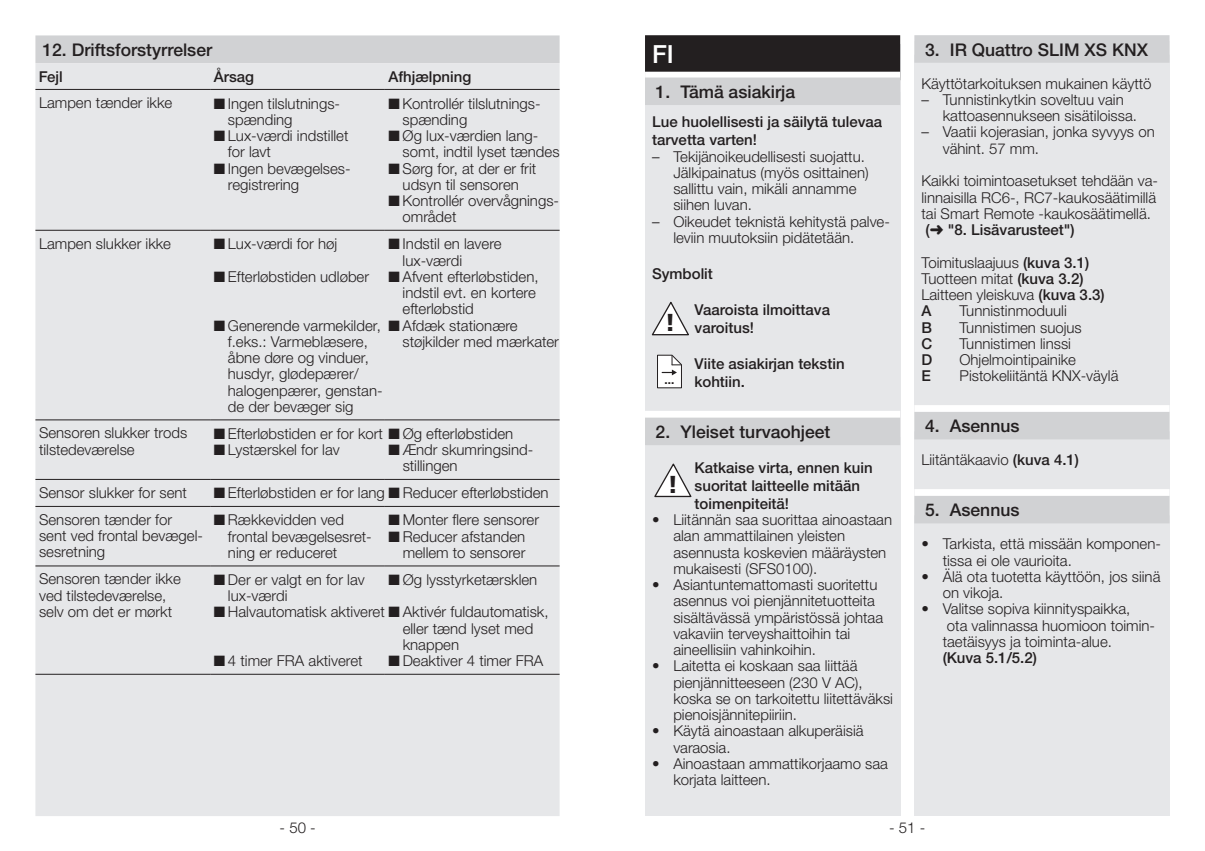
<style>
.page{position:relative;width:1205px;height:851px;background:#fff}
.page>*{position:absolute;margin:0;border:0;box-sizing:border-box;transform-origin:0 0}
.t1{font:500 25px "Helvetica Neue LT Pro";color:#fff}
.t2{font:900 24.5px "Frutiger LT Com";color:#231f20}
.t3{font:500 17.5px "Helvetica Neue LTW1 G";color:#231f20}
.t4{font:500 17.5px "Helvetica Neue LT Pro";color:#231f20}
.t5{font:300 15px/16.2px "Helvetica Neue LTW1 G";color:#231f20}
.t6{font:500 15px/18px "Helvetica Neue LTW1 G";color:#231f20}
.t7{font:700 11.75px "Helvetica Neue LT Pro";color:#231f20}
.s1{font-family:"Frutiger LT Com";font-stretch:condensed}
.s2{font-weight:500}
</style>
<div class="page">
<div style="left:645px;top:44px;width:255px;height:771px;background:#e6e7e9"></div>
<div style="left:645px;top:35px;width:255px;height:45px;background:#231f20"></div>
<div style="left:645px;top:72px;width:255px;height:20px;background:#fff"></div>
<div style="left:645px;top:77px;width:255px;height:28px;background:#d1d2d4"></div>
<div style="left:645px;top:411px;width:255px;height:26px;background:#fff"></div>
<div style="left:645px;top:417px;width:255px;height:28px;background:#d1d2d4"></div>
<svg style="left:654px;top:463px;width:37px;height:34px"></svg>
<div style="left:914px;top:41px;width:255px;height:774px;background:#e6e7e9"></div>
<div style="left:914px;top:35px;width:255px;height:28px;background:#d1d2d4"></div>
<div style="left:914px;top:405px;width:255px;height:26px;background:#fff"></div>
<div style="left:914px;top:412px;width:255px;height:27px;background:#d1d2d4"></div>
<div style="left:914px;top:489px;width:255px;height:26px;background:#fff"></div>
<div style="left:914px;top:496px;width:255px;height:27px;background:#d1d2d4"></div>
<svg style="left:657px;top:355px;width:25px;height:33px"></svg>
<svg style="left:652px;top:302px;width:37px;height:34px"></svg>
<div style="left:35px;top:35px;width:524px;height:28px;background:#d1d2d4"></div>
<div style="left:35px;top:63px;width:524px;height:753px;background:#e6e7e9"></div>
<hr style="left:35px;top:89px;width:175px;height:1px;background:#231f20">
<hr style="left:210px;top:89px;width:175px;height:1px;background:#231f20">
<hr style="left:385px;top:89px;width:174px;height:1px;background:#231f20">
<hr style="left:35px;top:230px;width:175px;height:1px;background:#231f20">
<hr style="left:210px;top:230px;width:175px;height:1px;background:#231f20">
<hr style="left:385px;top:230px;width:174px;height:1px;background:#231f20">
<hr style="left:35px;top:419px;width:175px;height:1px;background:#231f20">
<hr style="left:210px;top:419px;width:175px;height:1px;background:#231f20">
<hr style="left:385px;top:419px;width:174px;height:1px;background:#231f20">
<hr style="left:35px;top:479px;width:175px;height:1px;background:#231f20">
<hr style="left:210px;top:479px;width:175px;height:1px;background:#231f20">
<hr style="left:385px;top:479px;width:174px;height:1px;background:#231f20">
<hr style="left:35px;top:506px;width:175px;height:1px;background:#231f20">
<hr style="left:210px;top:506px;width:175px;height:1px;background:#231f20">
<hr style="left:385px;top:506px;width:174px;height:1px;background:#231f20">
<hr style="left:35px;top:565px;width:175px;height:1px;background:#231f20">
<hr style="left:210px;top:565px;width:175px;height:1px;background:#231f20">
<hr style="left:385px;top:565px;width:174px;height:1px;background:#231f20">
<hr style="left:35px;top:673px;width:175px;height:1px;background:#231f20">
<hr style="left:210px;top:673px;width:175px;height:1px;background:#231f20">
<hr style="left:385px;top:673px;width:174px;height:1px;background:#231f20">
<p class="t3" style="left:43px;top:39px;width:171px">12. Driftsforstyrrelser</p>
<p class="t6" style="left:39px;top:67px;width:25px">Fejl</p>
<p class="t6" style="left:214px;top:67px;width:42px">Årsag</p>
<p class="t6" style="left:388px;top:67px;width:84px">Afhjælpning</p>
<p class="t5" style="left:39px;top:94px;width:135px">Lampen tænder ikke</p>
<p class="t5" style="left:228px;top:95px;width:114px;text-indent:-14px">■ Ingen tilslutnings&shy;spænding</p>
<p class="t5" style="left:228px;top:128px;width:122px;text-indent:-14px">■ Lux-værdi indstillet for lavt</p>
<p class="t5" style="left:228px;top:160px;width:124px;text-indent:-14px">■ Ingen bevægelses&shy;registrering</p>
<p class="t5" style="left:403px;top:95px;width:139px;text-indent:-14px">■ Kontrollér tilslutnings&shy;spænding</p>
<p class="t5" style="left:403px;top:128px;width:158px;text-indent:-14px">■ Øg lux-værdien lang&shy;somt, indtil lyset tændes</p>
<p class="t5" style="left:388px;top:160px;width:149px;text-align:center">■ Sørg for, at der er frit udsyn til sensoren</p>
<p class="t5" style="left:403px;top:192px;width:158px;text-indent:-14px">■ Kontrollér overvågnings&shy;området</p>
<p class="t5" style="left:39px;top:235px;width:134px">Lampen slukker ikke</p>
<p class="t5" style="left:214px;top:236px;width:125px">■ Lux-værdi for høj</p>
<p class="t5" style="left:214px;top:268px;width:157px">■ Efterløbstiden udløber</p>
<p class="t5" style="left:228px;top:317px;width:156px;text-indent:-14px">■ Generende varmekilder, f.eks.: Varmeblæsere, åbne døre og vinduer, husdyr, glødepærer/ halogenpærer, genstan&shy;de der bevæger sig</p>
<p class="t5" style="left:403px;top:236px;width:101px;text-indent:-14px">■ Indstil en lavere lux-værdi</p>
<p class="t5" style="left:403px;top:268px;width:137px;text-indent:-14px">■ Afvent efterløbstiden, indstil evt. en kortere efterløbstid</p>
<p class="t5" style="left:403px;top:317px;width:158px;text-indent:-14px">■ Afdæk stationære støjkilder med mærkater</p>
<p class="t5" style="left:39px;top:424px;width:150px">Sensoren slukker trods tilstedeværelse</p>
<p class="t5" style="left:214px;top:425px;width:301px">■ Efterløbstiden er for kort ■ Øg efterløbstiden</p>
<p class="t5" style="left:214px;top:441px;width:127px">■ Lystærskel for lav</p>
<p class="t5" style="left:403px;top:441px;width:132px;text-indent:-14px">■ Ændr skumringsind&shy;stillingen</p>
<p class="t5" style="left:39px;top:484px;width:149px">Sensor slukker for sent</p>
<p class="t5" style="left:214px;top:485px;width:336px">■ Efterløbstiden er for lang ■ Reducer efterløbstiden</p>
<p class="t5" style="left:39px;top:511px;width:166px">Sensoren tænder for sent ved frontal bevægel&shy;sesretning</p>
<p class="t5" style="left:228px;top:512px;width:145px;text-indent:-14px">■ Rækkevidden ved frontal bevægelsesret&shy;ning er reduceret</p>
<p class="t5" style="left:388px;top:512px;width:152px">■ Monter flere sensorer</p>
<p class="t5" style="left:388px;top:528px;width:138px;text-align:right">■ Reducer afstanden mellem to sensorer</p>
<p class="t5" style="left:39px;top:570px;width:143px">Sensoren tænder ikke ved tilstedeværelse, selv om det er mørkt</p>
<p class="t5" style="left:228px;top:571px;width:138px;text-indent:-14px">■ Der er valgt en for lav lux-værdi</p>
<p class="t5" style="left:388px;top:571px;width:150px">■ Øg lysstyrketærsklen</p>
<p class="t5" style="left:403px;top:620px;width:132px">eller tænd lyset med knappen</p>
<p class="t5" style="left:388px;top:652px;width:156px">■ Deaktiver 4 timer FRA</p>
<p class="t5" style="left:214px;top:604px;width:336px">■ Halvautomatisk aktiveret ■ Aktivér fuldautomatisk,</p>
<p class="t5" style="left:214px;top:652px;width:150px">■ 4 timer FRA aktiveret</p>
<h1 class="t1" style="left:652px;top:39px;width:23px">FI</h1>
<p class="t4" style="left:656px;top:81px;width:141px">1. Tämä asiakirja</p>
<p class="t6" style="left:652px;top:113px;width:232px">Lue huolellisesti ja säilytä tulevaa tarvetta varten!</p>
<p class="t5" style="left:673px;top:148px;width:197px;text-indent:-21px"><span class="s1">–</span> Tekijänoikeudellisesti suojattu.<br>Jälkipainatus (myös osittainen) sallittu vain, mikäli annamme siihen luvan.</p>
<p class="t5" style="left:673px;top:213px;width:218px;text-indent:-21px"><span class="s1">–</span> Oikeudet teknistä kehitystä palve&shy;leviin muutoksiin pidätetään.</p>
<p class="t6" style="left:652px;top:265px;width:62px">Symbolit</p>
<p class="t6" style="left:694px;top:301px;width:137px">Vaaroista ilmoittava varoitus!</p>
<p class="t6" style="left:694px;top:355px;width:151px">Viite asiakirjan tekstin kohtiin.</p>
<p class="t3" style="left:656px;top:421px;width:176px">2. Yleiset turvaohjeet</p>
<h2 class="t2" style="left:667px;top:469px;width:12px">!</h2>
<h2 class="t2" style="left:665px;top:307px;width:12px">!</h2>
<p class="t7" style="left:664px;top:372px;width:11px">...</p>
<p class="t6" style="left:694px;top:458px;width:180px">Katkaise virta, ennen kuin suoritat laitteelle mitään toimenpiteitä!</p>
<p class="t5" style="left:673px;top:511px;width:220px;text-indent:-21px">• Liitännän saa suorittaa ainoastaan alan ammattilainen yleisten asennusta koskevien määräysten mukaisesti (SFS0100).</p>
<p class="t5" style="left:673px;top:576px;width:211px;text-indent:-21px">• Asiantuntemattomasti suoritettu asennus voi pienjännitetuotteita sisältävässä ympäristössä johtaa vakaviin terveyshaittoihin tai aineellisiin vahinkoihin.</p>
<p class="t5" style="left:673px;top:657px;width:221px;text-indent:-21px">• Laitetta ei koskaan saa liittää pienjännitteeseen (230 V AC), koska se on tarkoitettu liitettäväksi pienoisjännitepiiriin.</p>
<p class="t5" style="left:673px;top:722px;width:192px;text-indent:-21px">• Käytä ainoastaan alkuperäisiä varaosia.</p>
<p class="t5" style="left:673px;top:755px;width:216px;text-indent:-21px">• Ainoastaan ammattikorjaamo saa korjata laitteen.</p>
<p class="t3" style="left:925px;top:39px;width:224px">3. IR Quattro SLIM XS KNX</p>
<p class="t5" style="left:921px;top:75px;width:232px">Käyttötarkoituksen mukainen käyttö</p>
<p class="t5" style="left:943px;top:91px;width:196px;text-indent:-21px"><span class="s1">–</span> Tunnistinkytkin soveltuu vain kattoasennukseen sisätiloissa.</p>
<p class="t5" style="left:943px;top:124px;width:213px;text-indent:-21px"><span class="s1">–</span> Vaatii kojerasian, jonka syvyys on vähint. 57 mm.</p>
<p class="t5" style="left:921px;top:173px;width:238px">Kaikki toimintoasetukset tehdään va&shy;linnaisilla RC6-, RC7-kaukosäätimillä tai Smart Remote -kaukosäätimellä. <span class="s2">(</span>➜ <span class="s2">"8. Lisävarusteet")</span></p>
<p class="t5" style="left:921px;top:254px;width:185px">Toimituslaajuus <span class="s2">(kuva 3.1)<br></span>Tuotteen mitat <span class="s2">(kuva 3.2)<br></span>Laitteen yleiskuva <span class="s2">(kuva 3.3)<br>A</span></p>
<p class="t5" style="left:959px;top:303px;width:109px">Tunnistinmoduuli</p>
<p class="t6" style="left:921px;top:318px;width:12px">B</p>
<p class="t5" style="left:959px;top:319px;width:124px">Tunnistimen suojus</p>
<p class="t6" style="left:921px;top:334px;width:12px">C</p>
<p class="t5" style="left:959px;top:335px;width:113px">Tunnistimen linssi</p>
<p class="t6" style="left:921px;top:351px;width:12px">D</p>
<p class="t5" style="left:959px;top:351px;width:118px">Ohjelmointipainike</p>
<p class="t6" style="left:921px;top:367px;width:11px">E</p>
<p class="t5" style="left:959px;top:368px;width:161px">Pistokeliitäntä KNX-väylä</p>
<p class="t3" style="left:925px;top:415px;width:96px">4. Asennus</p>
<p class="t5" style="left:921px;top:452px;width:159px">Liitäntäkaavio <span class="s2">(kuva 4.1)</span></p>
<p class="t3" style="left:925px;top:499px;width:96px">5. Asennus</p>
<p class="t5" style="left:943px;top:535px;width:220px;text-indent:-21px">• Tarkista, että missään komponen&shy;tissa ei ole vaurioita.</p>
<p class="t5" style="left:943px;top:568px;width:219px;text-indent:-21px">• Älä ota tuotetta käyttöön, jos siinä on vikoja.</p>
<p class="t5" style="left:943px;top:600px;width:214px;text-indent:-21px">• Valitse sopiva kiinnityspaikka,<br>ota valinnassa huomioon toimin&shy;taetäisyys ja toiminta-alue.</p>
<p class="t6" style="left:943px;top:648px;width:96px">(Kuva 5.1/5.2)</p>
<p class="t5" style="left:280px;top:819px;width:38px">- 50 -</p>
<p class="t5" style="left:889px;top:819px;width:38px">- 51 -</p>
</div>
